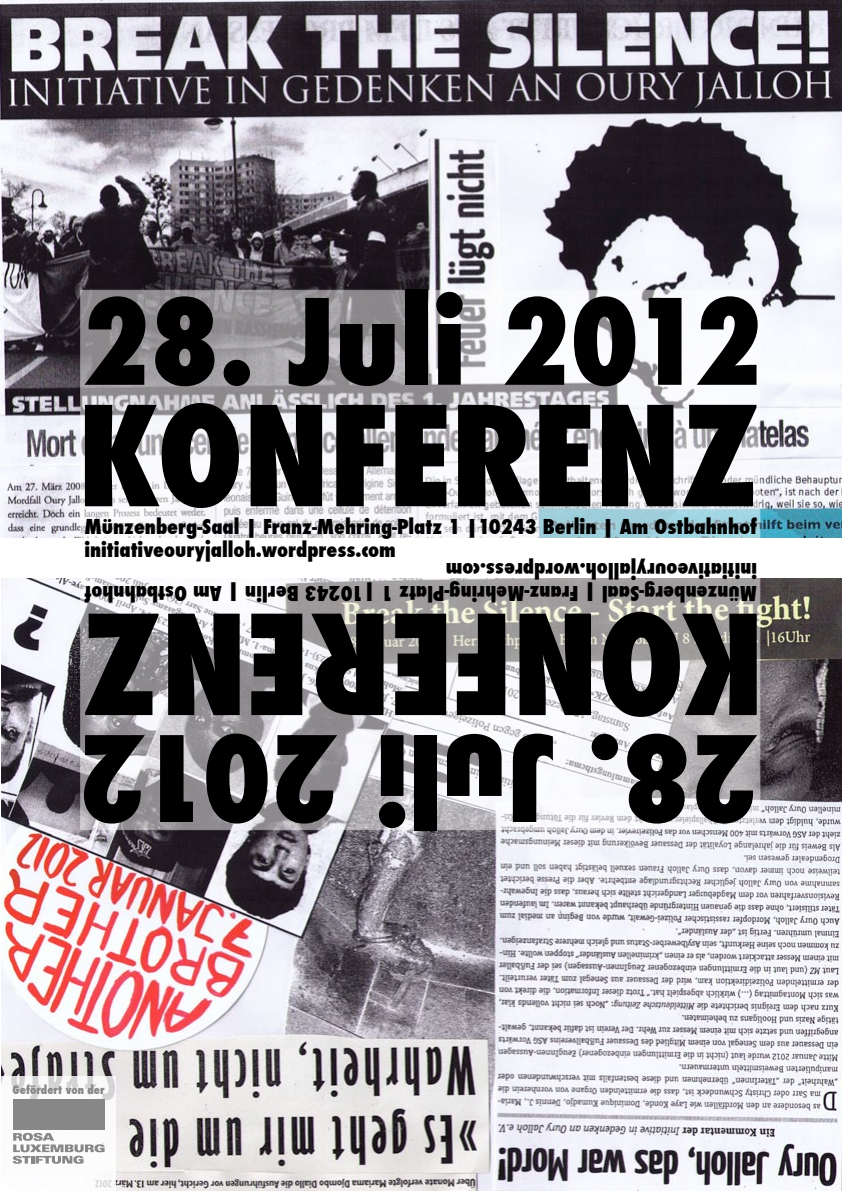
<style>
.page{position:relative;width:842px;height:1191px;background:#fff}
.page>*{position:absolute;margin:0;border:0;box-sizing:border-box;transform-origin:0 0}
.t1{font:800 condensed 134.5px "Futura";color:#000}
.t2{font:800 condensed 115.2px "Futura";color:#000}
.t3{font:800 condensed 20px/22.7px "Futura";color:#000}
.t4{font:800 condensed 11.5px "Futura";color:#868786}
</style>
<div class="page">
<img style="left:0;top:0;width:842px;height:537px">
<img style="left:2px;top:578px;width:839px;height:613px">
<svg style="left:80px;top:290px;width:680px;height:540px"></svg>
<svg style="left:1px;top:1076px;width:115px;height:115px"></svg>
<svg style="left:13px;top:1132px;width:92px;height:31px"></svg>
<div style="left:13px;top:1098px;width:92px;height:31px;background:#868786"></div>
<h2 class="t2" style="left:81px;top:263px;width:683px">28. Juli 2012</h2>
<h1 class="t1" style="left:78px;top:365px;width:683px">KONFERENZ</h1>
<p class="t3" style="left:84px;top:515px;width:674px">Münzenberg-Saal | Franz-Mehring-Platz 1 |10243 Berlin | Am Ostbahnhof initiativeouryjalloh.wordpress.com</p>
<p class="t3" style="left:757px;top:604px;width:674px;rotate:-180deg">Münzenberg-Saal | Franz-Mehring-Platz 1 |10243 Berlin | Am Ostbahnhof initiativeouryjalloh.wordpress.com</p>
<h1 class="t1" style="left:764px;top:755px;width:683px;rotate:-180deg">KONFERENZ</h1>
<h2 class="t2" style="left:761px;top:856px;width:683px;rotate:-180deg">28. Juli 2012</h2>
<p class="t4" style="left:13px;top:1082px;width:94px">Gefördert von der</p>
</div>
